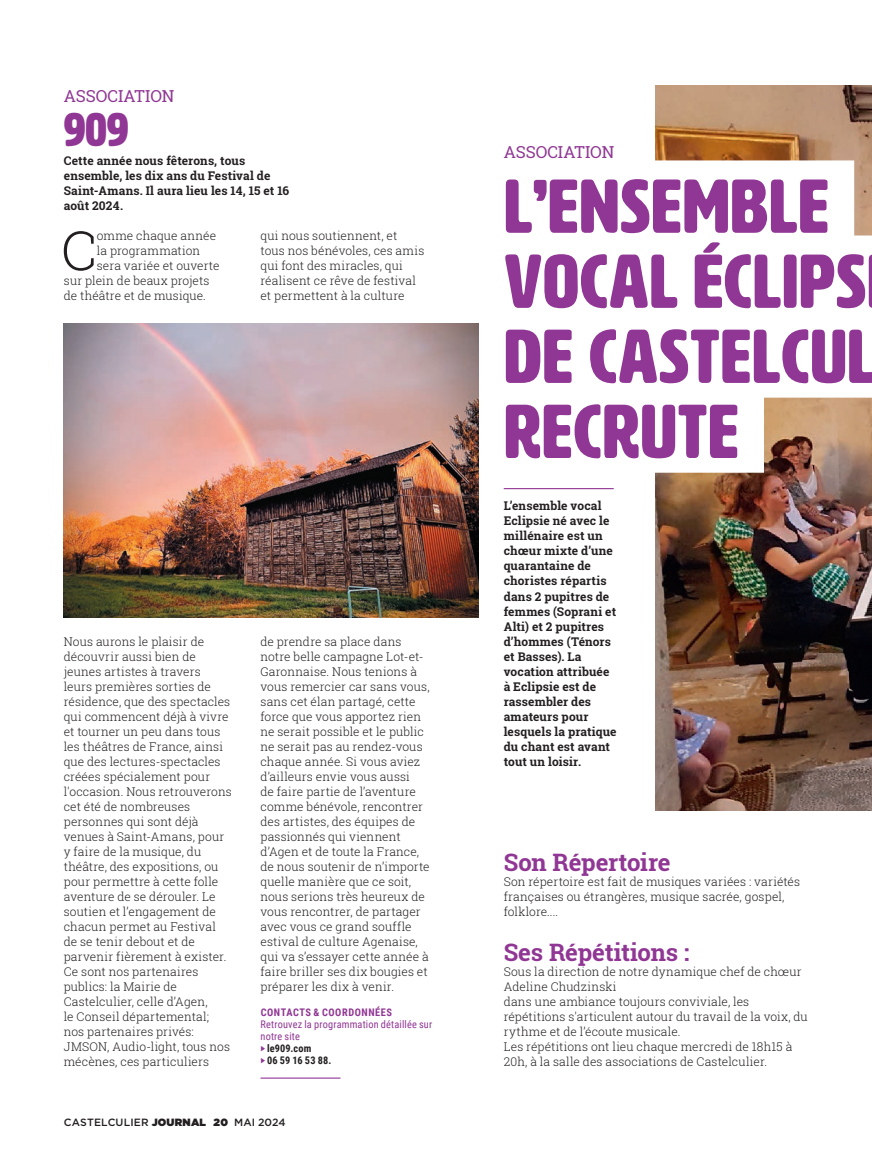
<style>
.page{position:relative;width:872px;height:1149px;background:#fff}
.page>*{position:absolute;margin:0;border:0;box-sizing:border-box;transform-origin:0 0}
.t1{font:75px "HWT Artz";letter-spacing:.02em;color:#903694}
.LÉGENDE{font:300 54.15px "Roboto Slab";color:#231f20}
.t2{font:46.5px "HWT Artz";color:#903694}
.t3{font:700 24px "Roboto Slab";letter-spacing:-.01em;color:#903694}
.TXT_JUSTIFIE{font:16.5px "Roboto Slab";letter-spacing:-.005em;color:#903694}
.LÉGENDE-2{font:300 12px/15px "Roboto Slab";letter-spacing:.01em;color:#231f20}
.LÉGENDE-3{font:700 12px/15px "Roboto Slab";letter-spacing:.01em;color:#231f20}
.LÉGENDE-4{font:10.5px/12px "Roboto Condensed";letter-spacing:.015em;color:#903694}
.t4{font:500 10.5px "Gotham";letter-spacing:.015em;color:#231f20}
.s1{font-weight:700}
.s2{font-weight:700;color:#231f20}
.s3{font-weight:900}
</style>
<div class="page">
<hr style="left:260px;top:1077px;width:80px;height:1px;background:#903694">
<img style="left:64px;top:323px;width:414px;height:294px">
<img style="left:656px;top:85px;width:216px;height:725px">
<div style="left:495px;top:160px;width:359px;height:87px;background:#fff"></div>
<div style="left:495px;top:235px;width:377px;height:87px;background:#fff"></div>
<div style="left:495px;top:310px;width:377px;height:87px;background:#fff"></div>
<div style="left:495px;top:385px;width:269px;height:87px;background:#fff"></div>
<hr style="left:504px;top:488px;width:109px;height:1px;background:#903694">
<p class="TXT_JUSTIFIE" style="left:64px;top:85px;width:112px">ASSOCIATION</p>
<p class="t2" style="left:64px;top:105px;width:66px">909</p>
<p class="LÉGENDE-3" style="left:64px;top:153px;width:227px">Cette année nous fêterons, tous ensemble, les dix ans du Festival de<br>Saint-Amans. Il aura lieu les 14, 15 et 16 août 2024.</p>
<p class="LÉGENDE" style="left:61px;top:213px;width:37px">C</p>
<p class="LÉGENDE-2" style="left:97px;top:228px;width:121px">omme chaque année</p>
<p class="LÉGENDE-2" style="left:260px;top:228px;width:165px">qui nous soutiennent, et tous nos bénévoles, ces amis qui font des miracles, qui réalisent ce rêve de festival et permettent à la culture</p>
<p class="LÉGENDE-2" style="left:97px;top:243px;width:105px">la programmation</p>
<p class="LÉGENDE-2" style="left:97px;top:258px;width:124px">sera variée et ouverte</p>
<p class="LÉGENDE-2" style="left:64px;top:273px;width:147px">sur plein de beaux projets</p>
<p class="LÉGENDE-2" style="left:64px;top:288px;width:144px">de théâtre et de musique.</p>
<p class="LÉGENDE-2" style="left:64px;top:633px;width:170px">Nous aurons le plaisir de découvrir aussi bien de jeunes artistes à travers leurs premières sorties de résidence, que des spectacles qui commencent déjà à vivre et tourner un peu dans tous les théâtres de France, ainsi que des lectures-spectacles créées spécialement pour l'occasion. Nous retrouverons cet été de nombreuses personnes qui sont déjà venues à Saint-Amans, pour y faire de la musique, du théâtre, des expositions, ou pour permettre à cette folle aventure de se dérouler. Le soutien et l’engagement de chacun permet au Festival de se tenir debout et de parvenir fièrement à exister.<br>Ce sont nos partenaires publics: la Mairie de<br>Castelculier, celle d’Agen,<br>le Conseil départemental; nos partenaires privés:<br>JMSON, Audio-light, tous nos mécènes, ces particuliers</p>
<p class="LÉGENDE-2" style="left:260px;top:633px;width:171px">de prendre sa place dans notre belle campagne Lot-et-<br>Garonnaise. Nous tenions à vous remercier car sans vous, sans cet élan partagé, cette force que vous apportez rien ne serait possible et le public ne serait pas au rendez-vous chaque année. Si vous aviez d’ailleurs envie vous aussi<br>de faire partie de l’aventure comme bénévole, rencontrer des artistes, des équipes de passionnés qui viennent d’Agen et de toute la France, de nous soutenir de n’importe quelle manière que ce soit, nous serions très heureux de vous rencontrer, de partager avec vous ce grand souffle estival de culture Agenaise, qui va s’essayer cette année à faire briller ses dix bougies et préparer les dix à venir.</p>
<p class="LÉGENDE-4" style="left:260px;top:1005px;width:173px"><span class="s1">CONTACTS &amp; COORDONNÉES<br></span>Retrouvez la programmation détaillée sur notre site<br><span class="s1">‣</span> <span class="s2">le909.com<br></span><span class="s1">‣</span><span class="s2">06 59 16 53 88.</span></p>
<p class="t4" style="left:64px;top:1114px;width:223px">CASTELCULIER <span class="s3">JOURNAL 20</span> MAI 2024</p>
<p class="TXT_JUSTIFIE" style="left:504px;top:140px;width:112px">ASSOCIATION</p>
<p class="t1" style="left:504px;top:167px;width:326px">L’ENSEMBLE</p>
<p class="t1" style="left:504px;top:242px;width:363px">VOCAL ÉCLIPS</p>
<p class="t1" style="left:504px;top:317px;width:372px">DE CASTELCUL</p>
<p class="t1" style="left:504px;top:392px;width:235px">RECRUTE</p>
<p class="LÉGENDE-3" style="left:504px;top:498px;width:114px">L’ensemble vocal<br>Eclipsie né avec le millénaire est un chœur mixte d’une quarantaine de choristes répartis dans 2 pupitres de femmes (Soprani et<br>Alti) et 2 pupitres d’hommes (Ténors et Basses). La vocation attribuée à Eclipsie est de rassembler des amateurs pour lesquels la pratique du chant est avant tout un loisir.</p>
<p class="t3" style="left:504px;top:845px;width:168px">Son Répertoire</p>
<p class="LÉGENDE-2" style="left:504px;top:873px;width:298px">Son répertoire est fait de musiques variées : variétés françaises ou étrangères, musique sacrée, gospel, folklore....</p>
<p class="t3" style="left:504px;top:935px;width:187px">Ses Répétitions :</p>
<p class="LÉGENDE-2" style="left:504px;top:963px;width:299px">Sous la direction de notre dynamique chef de chœur<br>Adeline Chudzinski</p>
<p class="LÉGENDE-2" style="left:504px;top:993px;width:306px">dans une ambiance toujours conviviale, les répétitions s'articulent autour du travail de la voix, du rythme et de l’écoute musicale.</p>
<p class="LÉGENDE-2" style="left:504px;top:1038px;width:290px">Les répétitions ont lieu chaque mercredi de 18h15 à<br>20h, à la salle des associations de Castelculier.</p>
</div>
